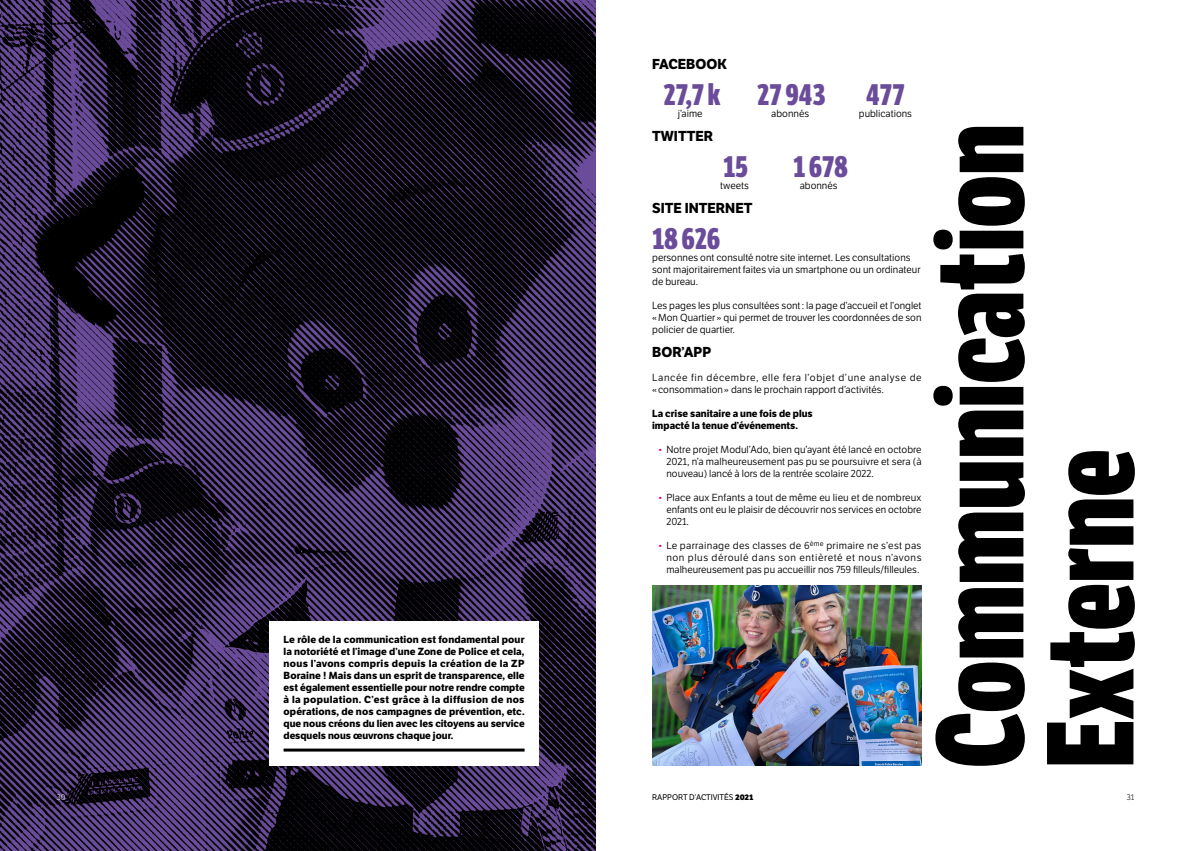
<style>
.page{position:relative;width:1191px;height:851px;background:#fff}
.page>*{position:absolute;margin:0;border:0;box-sizing:border-box;transform-origin:0 0}
.t1{font:800 120px/110px "LFT Etica Compressed";color:#000}
.t2{font:800 30px "LFT Etica Compressed";color:#6b4c9a}
.t3{font:700 14px "LFT Etica";color:#000}
.t4{font:10px/12px "LFT Etica";color:#000;text-align:justify}
.t5{font:700 10px/12px "LFT Etica";color:#000;text-align:justify}
.t6{font:8px "LFT Etica";color:#000}
.t7{font:300 8px "LFT Etica";color:#fff}
.t8{font:300 8px "LFT Etica";color:#000}
.s1{color:#de007b}
.s2{font-weight:800}
</style>
<div class="page">
<img style="left:0;top:0;width:595px;height:850px">
<div style="left:269px;top:621px;width:270px;height:144px;background:#fff"></div>
<hr style="left:283px;top:748px;width:241px;height:3px;background:#000">
<img style="left:652px;top:585px;width:269px;height:180px">
<p class="t5" style="left:283px;top:633px;width:243px">Le rôle de la communication est fondamental pour la notoriété et l’image d’une Zone de Police et cela, nous l’avons compris depuis la création de la ZP Boraine ! Mais dans un esprit de transparence, elle est également essentielle pour notre rendre compte à la population. C’est grâce à la diffusion de nos opérations, de nos campagnes de prévention, etc. que nous créons du lien avec les citoyens au service desquels nous œuvrons chaque jour.</p>
<p class="t3" style="left:652px;top:55px;width:76px">FACEBOOK</p>
<p class="t2" style="left:663px;top:76px;width:163px">27,7 k 27 943</p>
<p class="t2" style="left:866px;top:76px;width:40px">477</p>
<p class="t4" style="left:677px;top:107px;width:26px">j’aime</p>
<p class="t4" style="left:771px;top:107px;width:39px">abonnés</p>
<p class="t4" style="left:859px;top:107px;width:55px">publications</p>
<p class="t3" style="left:652px;top:127px;width:62px">TWITTER</p>
<p class="t2" style="left:723px;top:148px;width:26px">15</p>
<p class="t2" style="left:793px;top:148px;width:56px">1 678</p>
<p class="t4" style="left:720px;top:179px;width:30px">tweets</p>
<p class="t4" style="left:799px;top:179px;width:39px">abonnés</p>
<p class="t3" style="left:652px;top:199px;width:102px">SITE INTERNET</p>
<p class="t2" style="left:652px;top:220px;width:69px">18 626</p>
<p class="t4" style="left:652px;top:251px;width:270px;text-align:left">personnes ont consulté notre site internet. Les consultations sont majoritairement faites via un smartphone ou un ordinateur de bureau.</p>
<p class="t4" style="left:652px;top:299px;width:271px">Les pages les plus consultées sont: la page d’accueil et l’onglet «Mon Quartier » qui permet de trouver les coordonnées de son policier de quartier.</p>
<p class="t3" style="left:652px;top:343px;width:61px">BOR’APP</p>
<p class="t4" style="left:652px;top:371px;width:271px">Lancée fin décembre, elle fera l’objet d’une analyse de «consommation» dans le prochain rapport d’activités.</p>
<p class="t5" style="left:652px;top:407px;width:162px">La crise sanitaire a une fois de plus impacté la tenue d’événements.</p>
<p class="t4" style="left:666px;top:443px;width:257px;text-indent:-9px"><span class="s1">•</span> Notre projet Modul’Ado, bien qu’ayant été lancé en octobre 2021, n’a malheureusement pas pu se poursuivre et sera (à nouveau) lancé à lors de la rentrée scolaire 2022.</p>
<p class="t4" style="left:666px;top:491px;width:257px;text-indent:-9px"><span class="s1">•</span> Place aux Enfants a tout de même eu lieu et de nombreux enfants ont eu le plaisir de découvrir nos services en octobre 2021.</p>
<p class="t4" style="left:666px;top:539px;width:257px;text-indent:-9px"><span class="s1">•</span> Le parrainage des classes de 6<sup>ème</sup> primaire ne s’est pas non plus déroulé dans son entièreté et nous n’avons malheureusement pas pu accueillir nos 759 filleuls/filleules.</p>
<p class="t1" style="left:927px;top:767px;width:645px;rotate:-90deg">Communication<br>Externe</p>
<p class="t7" style="left:57px;top:792px;width:10px">30</p>
<p class="t6" style="left:652px;top:792px;width:102px">RAPPORT D’ACTIVITÉS <span class="s2">2021</span></p>
<p class="t8" style="left:1126px;top:792px;width:9px">31</p>
</div>
